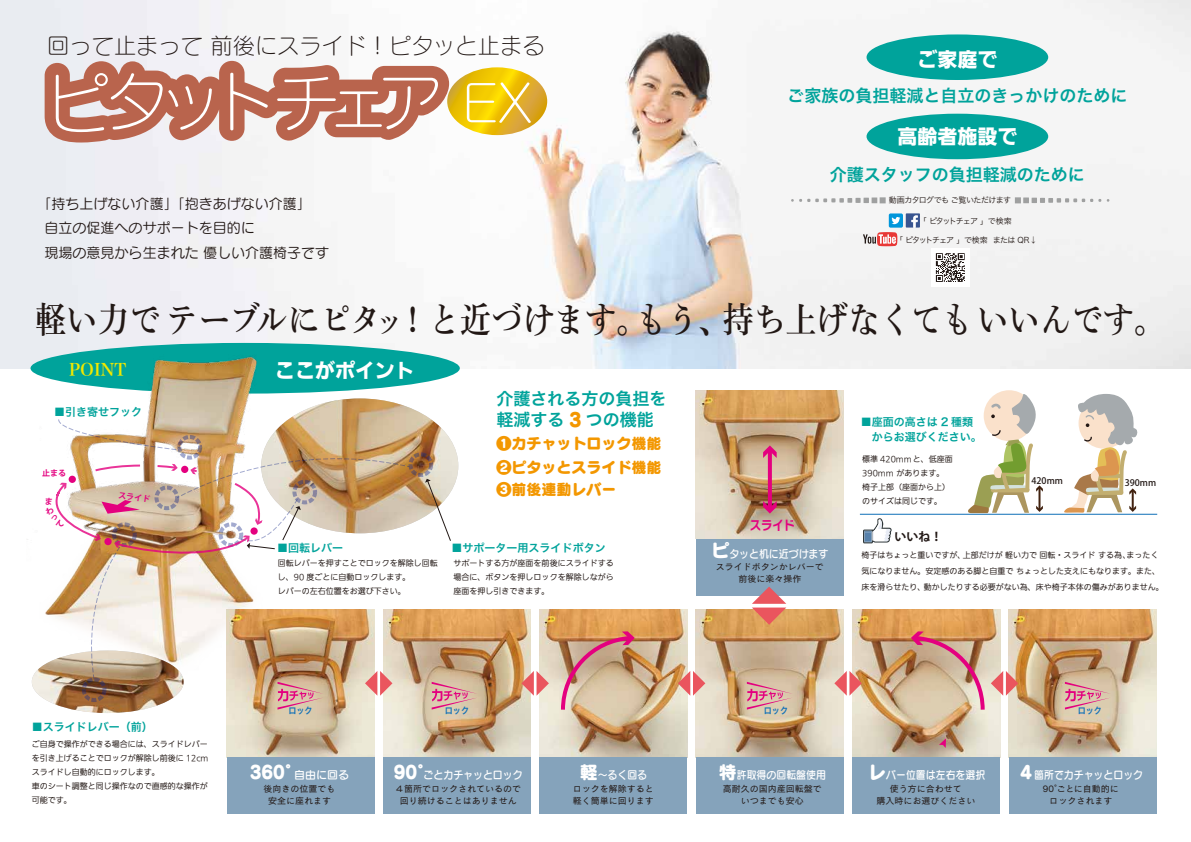
<style>
.page{position:relative;width:1191px;height:842px;background:#fff}
.page>*{position:absolute;margin:0;border:0;box-sizing:border-box;transform-origin:0 0}
.t1{font:700 36px "Iwa O Min Pr 6 N";color:#221815;scale:.87 1}
.t2{font:22.3px "Seurat Pro N L";color:#221815}
.t3{font:20px "Iwa UD Go Dsp Pro Eb";color:#fff}
.t4{font:17px/21px "Hira Kaku Pro W6";color:#00a39b}
.t5{font:17px "Hira Min Pro W6";color:#f1e900}
.t6{font:15px/24px "Seurat Pro N EB";color:#f39700}
.t7{font:14px/24.5px "Seurat Pro N M";color:#221815}
.t8{font:13px "Rodin NTLG Pro B";color:#e4007f;scale:.87 1}
.t9{font:700 12px "Koz Go Pr 6 N";color:#221815}
.t10{font:11px "Seurat Pro N DB";color:#fff;scale:.9 1}
.t11{font:11px/15px "Hira Kaku Pro W6";color:#00a39b}
.t12{font:11px "Seurat Pro N DB";color:#fff}
.t13{font:9px/12px "Cezanne Pro M";color:#221815;text-align:center}
.t14{font:9px "Hira Kaku Pro W6";color:#0e6fb8;scale:.9 1}
.t15{font:500 9px "Koz Go Pr 6 N";color:#221815}
.t16{font:100 8px/14px "Iwa UD Go Hon Pro";color:#221815}
.t17{font:8px "Hira Kaku Pro W3";letter-spacing:-.115em;color:#221815}
.t18{font:8px "Hira Kaku Pro W3";letter-spacing:-.07em;color:#221815}
.t19{font:8px "Hira Kaku Pro W3";letter-spacing:-.12em;color:#221815}
.t20{font:700 8px "Koz Go Pr 6 N";color:#e4007f}
.s1{font-size:38px}
.s2{font-family:"Seurat Pro N EB";font-size:19px;color:#f39700}
.s3{font-family:"Seurat Pro N EB";font-size:18px}
</style>
<div class="page">
<img style="left:0;top:0;width:1191px;height:369px">
<div style="left:31px;top:343px;width:429px;height:51px;background:#00a39b;border-radius:50%"></div>
<div style="left:866px;top:114px;width:182px;height:45px;background:#00a39b;border-radius:50%"></div>
<div style="left:866px;top:34px;width:182px;height:46px;background:#00a39b;border-radius:50%"></div>
<div style="left:696px;top:539px;width:148px;height:57px;background:#85a3bb"></div>
<img style="left:26px;top:297px;width:269px;height:386px">
<img style="left:696px;top:391px;width:148px;height:148px">
<svg style="left:45px;top:61px;width:502px;height:82px"></svg>
<img style="left:696px;top:609px;width:148px;height:148px">
<img style="left:539px;top:609px;width:148px;height:148px">
<img style="left:383px;top:609px;width:148px;height:148px">
<img style="left:226px;top:709px;width:148px;height:48px">
<img style="left:1008px;top:609px;width:148px;height:148px">
<img style="left:852px;top:609px;width:148px;height:148px">
<svg style="left:521px;top:671px;width:28px;height:25px"></svg>
<svg style="left:678px;top:671px;width:27px;height:25px"></svg>
<svg style="left:752px;top:587px;width:34px;height:38px"></svg>
<svg style="left:834px;top:671px;width:28px;height:25px"></svg>
<img style="left:559px;top:631px;width:76px;height:83px">
<svg style="left:911px;top:631px;width:107px;height:83px;background:#d8b19e"></svg>
<svg style="left:432px;top:682px;width:46px;height:27px"></svg>
<svg style="left:747px;top:682px;width:46px;height:27px"></svg>
<svg style="left:1065px;top:682px;width:46px;height:27px"></svg>
<svg style="left:768px;top:458px;width:4px;height:43px"></svg>
<svg style="left:763px;top:445px;width:13px;height:13px"></svg>
<svg style="left:763px;top:501px;width:13px;height:13px"></svg>
<img style="left:261px;top:398px;width:197px;height:126px">
<img style="left:32px;top:651px;width:113px;height:62px">
<div style="left:226px;top:757px;width:148px;height:57px;background:#85a3bb"></div>
<div style="left:383px;top:757px;width:148px;height:57px;background:#85a3bb"></div>
<div style="left:539px;top:757px;width:148px;height:57px;background:#85a3bb"></div>
<div style="left:696px;top:757px;width:148px;height:57px;background:#85a3bb"></div>
<div style="left:852px;top:757px;width:148px;height:57px;background:#85a3bb"></div>
<div style="left:1008px;top:757px;width:148px;height:57px;background:#85a3bb"></div>
<div style="left:177px;top:435px;width:25px;height:25px;border:4px dashed #172a88;border-radius:50%"></div>
<div style="left:408px;top:452px;width:25px;height:25px;border:4px dashed #172a88;border-radius:50%"></div>
<svg style="left:58px;top:419px;width:121px;height:31px"></svg>
<svg style="left:425px;top:479px;width:26px;height:62px"></svg>
<hr style="left:860px;top:514px;width:297px;height:1px;background:#0e6fb8">
<svg style="left:1064px;top:394px;width:74px;height:119px"></svg>
<svg style="left:968px;top:392px;width:75px;height:121px"></svg>
<svg style="left:863px;top:518px;width:28px;height:25px"></svg>
<svg style="left:939px;top:738px;width:7px;height:10px"></svg>
<svg style="left:799px;top:197px;width:86px;height:6px"></svg>
<svg style="left:1015px;top:197px;width:94px;height:6px"></svg>
<div style="left:931px;top:248px;width:38px;height:39px;background:#fff"></div>
<svg style="left:936px;top:253px;width:28px;height:29px"></svg>
<svg style="left:863px;top:213px;width:57px;height:33px"></svg>
<img style="left:45px;top:458px;width:364px;height:251px">
<h2 class="t2" style="left:47px;top:32px;width:499px">回って止まって 前後にスライド！ピタッと止まる</h2>
<h3 class="t7" style="left:45px;top:191px;width:286px;text-indent:-7px">「持ち上げない介護」「抱きあげない介護」<br>自立の促進へのサポートを目的に<br>現場の意見から生まれた 優しい介護椅子です</h3>
<h3 class="t3" style="left:917px;top:44px;width:81px">ご家庭で</h3>
<h3 class="t4" style="left:787px;top:85px;width:341px">ご家族の負担軽減と自立のきっかけのために</h3>
<h3 class="t3" style="left:897px;top:121px;width:121px">高齢者施設で</h3>
<h3 class="t4" style="left:830px;top:163px;width:256px">介護スタッフの負担軽減のために</h3>
<p class="t18" style="left:889px;top:193px;width:124px">動画カタログでも ご覧いただけます</p>
<p class="t19" style="left:918px;top:213px;width:94px">「 ピタットチェア 」で検索</p>
<p class="t17" style="left:895px;top:232px;width:144px">「 ピタットチェア 」で検索 または QR↓</p>
<h1 class="t1" style="left:35px;top:299px;width:1300px">軽い力で<span class="s1">テーブル</span>に<span class="s1">ピタッ</span>！と近づけます。もう、持ち上げなくてもいいんです。</h1>
<h3 class="t5" style="left:69px;top:354px;width:59px">POINT</h3>
<h3 class="t11" style="left:54px;top:404px;width:90px">■引き寄せフック</h3>
<p class="t20" style="left:42px;top:469px;width:25px">止まる</p>
<p class="t20" style="left:119px;top:490px;width:33px;rotate:8deg">スライド</p>
<h3 class="t3" style="left:275px;top:355px;width:141px">ここがポイント</h3>
<h3 class="t11" style="left:277px;top:540px;width:67px">■回転レバー</h3>
<p class="t16" style="left:278px;top:557px;width:161px">回転レバーを押すことでロックを解除し回転し、90 度ごとに自動ロックします。<br>レバーの左右位置をお選び下さい。</p>
<h3 class="t4" style="left:496px;top:387px;width:171px">介護される方の負担を軽減する <span class="s2">3</span> つの機能</h3>
<h3 class="t6" style="left:496px;top:430px;width:166px">❶カチャットロック機能<br>❷ピタッとスライド機能</h3>
<h3 class="t6" style="left:496px;top:477px;width:121px">❸前後連動レバー</h3>
<h3 class="t11" style="left:861px;top:414px;width:122px">■座面の高さは 2 種類　からお選びください。</h3>
<p class="t16" style="left:862px;top:453px;width:92px">標準 420mmと、低座面<br>390mm があります。椅子上部（座面から上）のサイズは同じです。</p>
<p class="t15" style="left:1031px;top:475px;width:33px">420mm</p>
<p class="t15" style="left:1124px;top:477px;width:33px">390mm</p>
<h3 class="t8" style="left:750px;top:516px;width:53px">スライド</h3>
<h3 class="t9" style="left:894px;top:529px;width:49px">いいね！</h3>
<h3 class="t10" style="left:711px;top:546px;width:131px"><span class="s3">ピ</span>タッと机に近づけます</h3>
<h3 class="t11" style="left:451px;top:540px;width:155px">■サポーター用スライドボタン</h3>
<p class="t16" style="left:453px;top:557px;width:161px;text-align:justify">サポートする方が座面を前後にスライドする場合に、ボタンを押しロックを解除しながら座面を押し引きできます。</p>
<p class="t16" style="left:861px;top:548px;width:304px;line-height:16px">椅子はちょっと重いですが、上部だけが 軽い力で 回転・スライド する為、まったく気になりません。安定感のある脚と自重でちょっとした支えにもなります。また、床を滑らせたり、動かしたりする必要がない為、床や椅子本体の傷みがありません。</p>
<p class="t13" style="left:716px;top:561px;width:109px">スライドボタンかレバーで前後に楽々操作</p>
<h3 class="t11" style="left:32px;top:719px;width:122px">■スライドレバー（前）</h3>
<p class="t16" style="left:32px;top:737px;width:178px">ご自身で操作ができる場合には、スライドレバーを引き上げることでロックが解除し前後に 12cmスライドし自動的にロックします。<br>車のシート調整と同じ操作なので直感的な操作が可能です。</p>
<p class="t14" style="left:288px;top:702px;width:28px">ロック</p>
<p class="t14" style="left:445px;top:702px;width:28px">ロック</p>
<p class="t14" style="left:764px;top:702px;width:28px">ロック</p>
<p class="t14" style="left:1077px;top:702px;width:29px">ロック</p>
<h3 class="t12" style="left:250px;top:768px;width:101px"><span class="s3">360°</span>自由に回る</h3>
<h3 class="t10" style="left:394px;top:768px;width:145px"><span class="s3">90°</span>ごとカチャッとロック</h3>
<h3 class="t10" style="left:579px;top:768px;width:76px"><span class="s3">軽</span>～るく回る</h3>
<h3 class="t10" style="left:719px;top:768px;width:121px"><span class="s3">特</span>許取得の回転盤使用</h3>
<h3 class="t10" style="left:1020px;top:768px;width:138px"><span class="s3">4</span> 箇所でカチャッとロック</h3>
<h3 class="t10" style="left:868px;top:768px;width:131px"><span class="s3">レ</span>バー位置は左右を選択</h3>
<p class="t13" style="left:263px;top:783px;width:73px">後向きの位置でも安全に座れます</p>
<p class="t13" style="left:1043px;top:783px;width:77px">90°ごとに自動的にロックされます</p>
<p class="t13" style="left:395px;top:783px;width:127px">４箇所でロックされているので回り続けることはありません</p>
<p class="t13" style="left:573px;top:783px;width:82px;text-align:left">ロックを解除すると軽く簡単に回ります</p>
<p class="t13" style="left:723px;top:783px;width:100px">高耐久の国内産回転盤でいつまでも安心</p>
<p class="t13" style="left:876px;top:783px;width:100px">使う方に合わせて<br>購入時にお選びください</p>
</div>
